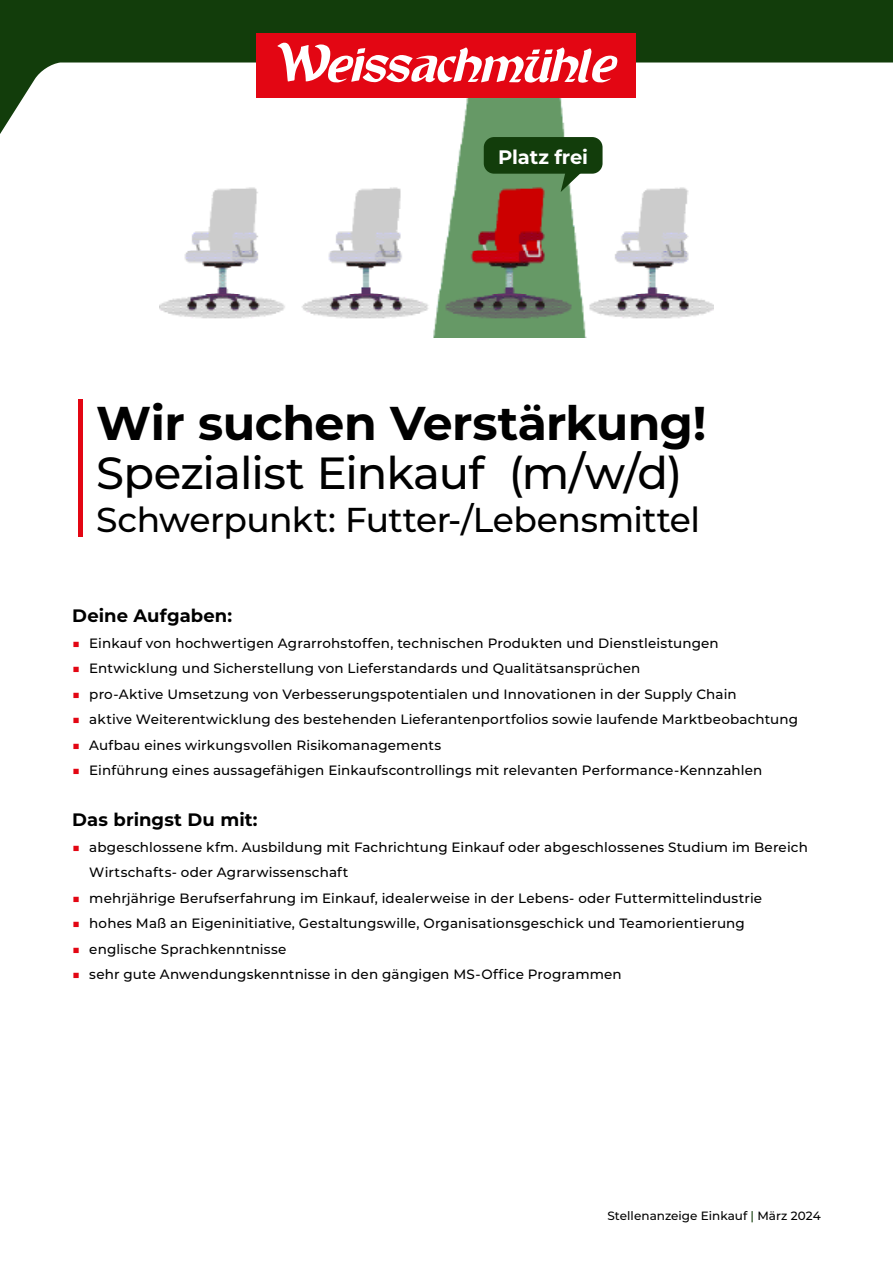
<style>
.page{position:relative;width:893px;height:1263px;background:#fff}
.page>*{position:absolute;margin:0;border:0;box-sizing:border-box;transform-origin:0 0}
.t1{font:700 47.4px "Montserrat";letter-spacing:-.015em;color:#000}
.t2{font:500 45px "Montserrat";letter-spacing:-.025em;color:#000}
.t3{font:500 34.5px "Montserrat";letter-spacing:-.015em;color:#000}
.t4{font:700 19.5px "Montserrat";letter-spacing:-.01em;color:#fff}
.t5{font:700 18px "Montserrat";letter-spacing:.005em;color:#000}
.t6{font:500 13.5px/25.5px "Montserrat";letter-spacing:.01em;color:#000}
.t7{font:500 12px "Montserrat";letter-spacing:.005em;color:#000}
.s1{color:#e30613}
.s2{color:#123d0b}
</style>
<div class="page">
<img style="left:160px;top:146px;width:553px;height:192px">
<div style="left:484px;top:137px;width:119px;height:37px;background:#123d0b;border-radius:10px"></div>
<svg style="left:561px;top:173px;width:23px;height:19px"></svg>
<hr style="left:79px;top:399px;width:4px;height:138px;background:#e30613">
<svg style="left:0;top:0;width:893px;height:146px"></svg>
<div style="left:257px;top:33px;width:379px;height:64px;background:#e30613"></div>
<svg style="left:277px;top:43px;width:340px;height:40px"></svg>
<h3 class="t4" style="left:498px;top:143px;width:91px">Platz frei</h3>
<h1 class="t1" style="left:96px;top:389px;width:612px">Wir suchen Verstärkung!</h1>
<h2 class="t2" style="left:96px;top:442px;width:588px">Spezialist Einkauf (m/w/d)</h2>
<h3 class="t3" style="left:96px;top:495px;width:606px">Schwerpunkt: Futter-/Lebensmittel</h3>
<h3 class="t5" style="left:72px;top:603px;width:161px">Deine Aufgaben:</h3>
<p class="t6" style="left:72px;top:630px;width:648px"><span class="s1">■</span> Einkauf von hochwertigen Agrarrohstoffen, technischen Produkten und Dienstleistungen</p>
<p class="t6" style="left:72px;top:655px;width:570px"><span class="s1">■</span> Entwicklung und Sicherstellung von Lieferstandards und Qualitätsansprüchen</p>
<p class="t6" style="left:72px;top:681px;width:666px"><span class="s1">■</span> pro-Aktive Umsetzung von Verbesserungspotentialen und Innovationen in der Supply Chain</p>
<p class="t6" style="left:72px;top:706px;width:727px"><span class="s1">■</span> aktive Weiterentwicklung des bestehenden Lieferantenportfolios sowie laufende Marktbeobachtung</p>
<p class="t6" style="left:72px;top:732px;width:370px"><span class="s1">■</span> Aufbau eines wirkungsvollen Risikomanagements</p>
<p class="t6" style="left:72px;top:757px;width:692px"><span class="s1">■</span> Einführung eines aussagefähigen Einkaufscontrollings mit relevanten Performance-Kennzahlen</p>
<h3 class="t5" style="left:72px;top:807px;width:187px">Das bringst Du mit:</h3>
<p class="t6" style="left:89px;top:834px;width:720px;text-indent:-17px"><span class="s1">■</span> abgeschlossene kfm. Ausbildung mit Fachrichtung Einkauf oder abgeschlossenes Studium im Bereich<br>Wirtschafts- oder Agrarwissenschaft</p>
<p class="t6" style="left:72px;top:885px;width:691px"><span class="s1">■</span> mehrjährige Berufserfahrung im Einkauf, idealerweise in der Lebens- oder Futtermittelindustrie</p>
<p class="t6" style="left:72px;top:910px;width:674px"><span class="s1">■</span> hohes Maß an Eigeninitiative, Gestaltungswille, Organisationsgeschick und Teamorientierung</p>
<p class="t6" style="left:72px;top:936px;width:216px"><span class="s1">■</span> englische Sprachkenntnisse</p>
<p class="t6" style="left:72px;top:961px;width:551px"><span class="s1">■</span> sehr gute Anwendungskenntnisse in den gängigen MS-Office Programmen</p>
<p class="t7" style="left:607px;top:1207px;width:215px">Stellenanzeige Einkauf <span class="s2">|</span> März 2024</p>
</div>
